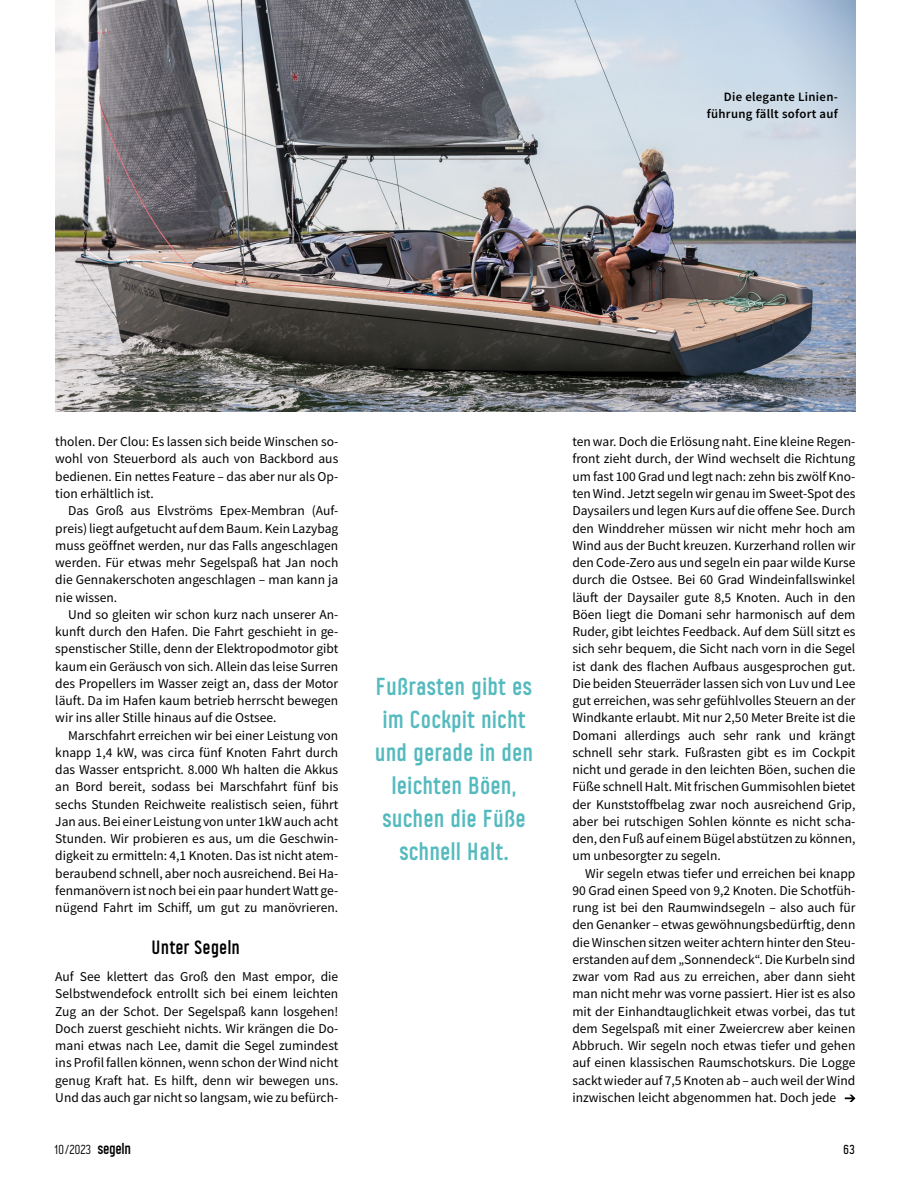
<style>
.page{position:relative;width:915px;height:1191px;background:#fff}
.page>*{position:absolute;margin:0;border:0;box-sizing:border-box;transform-origin:0 0}
._08_Zitat{font:700 24px/33px "Alasar";letter-spacing:.03em;color:#54babe;text-align:center}
._05_Zwiti{font:700 18.75px "Alasar";letter-spacing:.03em;color:#000}
._04_Lauf_Einzug{font:13.5px/17.2px "Source Sans Pro";color:#000;text-align:justify}
._04_Lauf{font:13.5px/17.2px "Source Sans Pro";color:#000;text-align:justify}
._07_BU{font:600 12.75px/17.2px "Source Sans Pro";letter-spacing:.025em;color:#000;text-align:right}
.t1{font:12.75px "Alasar";color:#000}
.t2{font:500 12.75px "Alasar";color:#000}
.s1{font-weight:700;font-size:15px}
</style>
<div class="page">
<img style="left:55px;top:0;width:800px;height:412px">
<svg style="left:844px;top:1094px;width:11px;height:8px"></svg>
<p class="_07_BU" style="left:706px;top:88px;width:133px">Die elegante Linien&shy;führung fällt sofort auf</p>
<p class="_04_Lauf_Einzug" style="left:55px;top:433px;width:284px">tholen. Der Clou: Es lassen sich beide Winschen so&shy;wohl von Steuerbord als auch von Backbord aus bedienen. Ein nettes Feature – das aber nur als Op&shy;tion erhältlich ist.</p>
<p class="_04_Lauf_Einzug" style="left:55px;top:502px;width:284px;text-indent:13px">Das Groß aus Elvströms Epex-Membran (Auf&shy;preis) liegt aufgetucht auf dem Baum. Kein Lazybag muss geöffnet werden, nur das Falls angeschlagen werden. Für etwas mehr Segelspaß hat Jan noch die Gennakerschoten angeschlagen – man kann ja nie wissen.</p>
<p class="_04_Lauf_Einzug" style="left:55px;top:605px;width:284px;text-indent:13px">Und so gleiten wir schon kurz nach unserer An&shy;kunft durch den Hafen. Die Fahrt geschieht in ge&shy;spenstischer Stille, denn der Elektropodmotor gibt kaum ein Geräusch von sich. Allein das leise Surren des Propellers im Wasser zeigt an, dass der Motor läuft. Da im Hafen kaum betrieb herrscht bewegen wir ins aller Stille hinaus auf die Ostsee.</p>
<p class="_04_Lauf_Einzug" style="left:55px;top:726px;width:284px;text-indent:13px">Marschfahrt erreichen wir bei einer Leistung von knapp 1,4 kW, was circa fünf Knoten Fahrt durch das Wasser entspricht. 8.000 Wh halten die Akkus an Bord bereit, sodass bei Marschfahrt fünf bis sechs Stunden Reichweite realistisch seien, führt Jan aus. Bei einer Leistung von unter 1kW auch acht Stunden. Wir probieren es aus, um die Geschwin&shy;digkeit zu ermitteln: 4,1 Knoten. Das ist nicht atem&shy;beraubend schnell, aber noch ausreichend. Bei Ha&shy;fenmanövern ist noch bei ein paar hundert Watt ge&shy;nügend Fahrt im Schiff, um gut zu manövrieren.</p>
<p class="_05_Zwiti" style="left:153px;top:935px;width:89px">Unter Segeln</p>
<p class="_04_Lauf" style="left:55px;top:968px;width:284px">Auf See klettert das Groß den Mast empor, die Selbstwendefock entrollt sich bei einem leichten Zug an der Schot. Der Segelspaß kann losgehen!<br>Doch zuerst geschieht nichts. Wir krängen die Do&shy;mani etwas nach Lee, damit die Segel zumindest ins Profil fallen können, wenn schon der Wind nicht genug Kraft hat. Es hilft, denn wir bewegen uns.<br>Und das auch gar nicht so langsam, wie zu befürch-</p>
<p class="_08_Zitat" style="left:376px;top:669px;width:159px">Fußrasten gibt es im Cockpit nicht und gerade in den leichten Böen, suchen die Füße schnell Halt.</p>
<p class="_04_Lauf" style="left:572px;top:433px;width:284px">ten war. Doch die Erlösung naht. Eine kleine Regen&shy;front zieht durch, der Wind wechselt die Richtung um fast 100 Grad und legt nach: zehn bis zwölf Kno&shy;ten Wind. Jetzt segeln wir genau im Sweet-Spot des Daysailers und legen Kurs auf die offene See. Durch den Winddreher müssen wir nicht mehr hoch am Wind aus der Bucht kreuzen. Kurzerhand rollen wir den Code-Zero aus und segeln ein paar wilde Kurse durch die Ostsee. Bei 60 Grad Windeinfallswinkel läuft der Daysailer gute 8,5 Knoten. Auch in den Böen liegt die Domani sehr harmonisch auf dem Ruder, gibt leichtes Feedback. Auf dem Süll sitzt es sich sehr bequem, die Sicht nach vorn in die Segel ist dank des flachen Aufbaus ausgesprochen gut.<br>Die beiden Steuerräder lassen sich von Luv und Lee gut erreichen, was sehr gefühlvolles Steuern an der Windkante erlaubt. Mit nur 2,50 Meter Breite ist die Domani allerdings auch sehr rank und krängt schnell sehr stark. Fußrasten gibt es im Cockpit nicht und gerade in den leichten Böen, suchen die Füße schnell Halt. Mit frischen Gummisohlen bietet der Kunststoffbelag zwar noch ausreichend Grip, aber bei rutschigen Sohlen könnte es nicht scha&shy;den, den Fuß auf einem Bügel abstützen zu können, um unbesorgter zu segeln.</p>
<p class="_04_Lauf_Einzug" style="left:572px;top:864px;width:284px;text-indent:13px">Wir segeln etwas tiefer und erreichen bei knapp 90 Grad einen Speed von 9,2 Knoten. Die Schotfüh&shy;rung ist bei den Raumwindsegeln – also auch für den Genanker – etwas gewöhnungsbedürftig, denn die Winschen sitzen weiter achtern hinter den Steu&shy;erstanden auf dem „Sonnendeck“. Die Kurbeln sind zwar vom Rad aus zu erreichen, aber dann sieht man nicht mehr was vorne passiert. Hier ist es also mit der Einhandtauglichkeit etwas vorbei, das tut dem Segelspaß mit einer Zweiercrew aber keinen Abbruch. Wir segeln noch etwas tiefer und gehen auf einen klassischen Raumschotskurs. Die Logge sackt wieder auf 7,5 Knoten ab – auch weil der Wind inzwischen leicht abgenommen hat. Doch jede</p>
<p class="t1" style="left:55px;top:1141px;width:78px">10/2023 <span class="s1">segeln</span></p>
<p class="t2" style="left:844px;top:1141px;width:13px">63</p>
</div>
